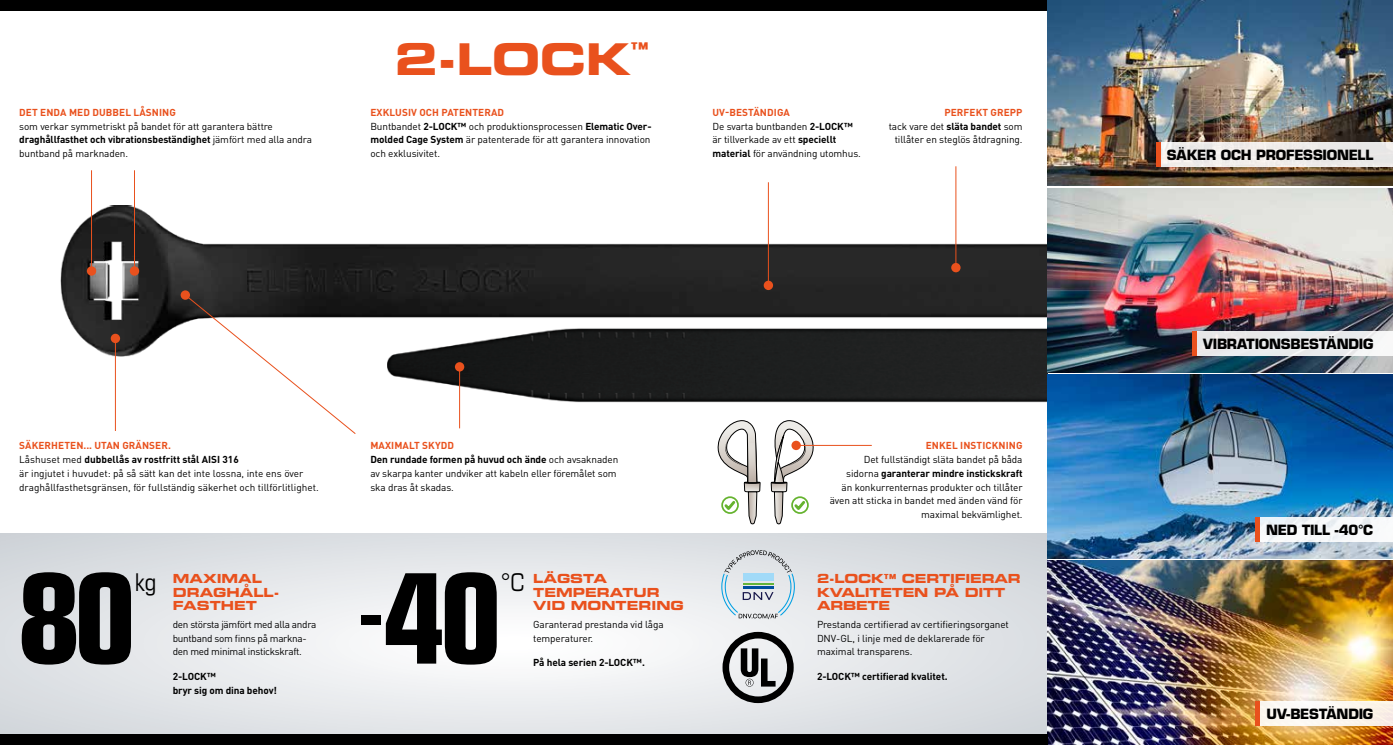
<style>
.page{position:relative;width:1393px;height:745px;background:#fff}
.page>*{position:absolute;margin:0;border:0;box-sizing:border-box;transform-origin:0 0}
.t1{font:700 condensed 124.62px "Eurostile LT Std";color:#000}
.t2{font:43.75px "Eurostile LT Std Bold Ex 2";color:#e9511d}
.t3{font:condensed 24.38px "Eurostile LT Std";color:#000}
.t4{font:17.5px "Eurostile LT Std Bold Ex 2";color:#e9511d}
.t5{font:700 13.75px "Eurostile LT Std";letter-spacing:-.015em;color:#000}
.t6{font:12.5px/13.8px "Eurostile LT Std Bold Ex 2";color:#e9511d}
.t7{font:12.5px/13.8px "Eurostile LT Std Bold Ex 2";letter-spacing:-.02em;color:#e9511d}
.t8{font:10px/13.8px "DIN Pro";letter-spacing:-.01em;color:#000}
.t9{font:10px/13.8px "DIN Pro";letter-spacing:-.03em;color:#000}
.t10{font:700 10px/13.8px "DIN Pro";letter-spacing:-.01em;color:#000}
.t11{font:700 10px "DIN Pro";letter-spacing:.01em;color:#e9511d}
.s1{font-weight:700}
.s2{font-weight:700;color:#e9511d}
</style>
<div class="page">
<svg style="left:0;top:533px;width:1047px;height:200px"></svg>
<img style="left:60px;top:206px;width:987px;height:150px">
<img style="left:387px;top:290px;width:660px;height:139px">
<svg style="left:184px;top:293px;width:173px;height:141px"></svg>
<div style="left:181px;top:290px;width:9px;height:9px;background:#e9511d;border-radius:50%"></div>
<hr style="left:955px;top:166px;width:1px;height:101px;background:#e9511d">
<div style="left:951px;top:263px;width:9px;height:9px;background:#e9511d;border-radius:50%"></div>
<hr style="left:768px;top:182px;width:1px;height:103px;background:#e9511d">
<svg style="left:763px;top:280px;width:10px;height:10px"></svg>
<hr style="left:459px;top:366px;width:1px;height:62px;background:#e9511d">
<div style="left:455px;top:362px;width:9px;height:9px;background:#e9511d;border-radius:50%"></div>
<hr style="left:134px;top:170px;width:1px;height:101px;background:#e9511d">
<div style="left:130px;top:266px;width:9px;height:9px;background:#e9511d;border-radius:50%"></div>
<hr style="left:91px;top:170px;width:1px;height:101px;background:#e9511d">
<div style="left:87px;top:266px;width:9px;height:9px;background:#e9511d;border-radius:50%"></div>
<img style="left:1047px;top:374px;width:346px;height:184px">
<img style="left:1047px;top:560px;width:346px;height:184px">
<hr style="left:115px;top:338px;width:1px;height:92px;background:#e9511d">
<div style="left:111px;top:333px;width:9px;height:10px;background:#e9511d;border-radius:50%"></div>
<div style="left:0;top:0;width:1047px;height:11px;background:#000"></div>
<div style="left:0;top:733px;width:1047px;height:11px;background:#000"></div>
<svg style="left:770px;top:420px;width:45px;height:104px"></svg>
<svg style="left:715px;top:420px;width:45px;height:104px"></svg>
<hr style="left:796px;top:444px;width:76px;height:1px;background:#e9511d">
<svg style="left:791px;top:440px;width:10px;height:10px"></svg>
<svg style="left:721px;top:549px;width:74px;height:69px;background:#c8d5dc"></svg>
<svg style="left:722px;top:631px;width:71px;height:71px;background:#919293"></svg>
<img style="left:1047px;top:188px;width:346px;height:184px">
<img style="left:1047px;top:0;width:346px;height:185px">
<div style="left:1196px;top:331px;width:197px;height:24px;background:linear-gradient(to right,#e6e6e8,#f1f3f4)"></div>
<div style="left:1259px;top:517px;width:134px;height:24px;background:linear-gradient(to right,#f1f5f7,#f8f9fa)"></div>
<div style="left:1259px;top:701px;width:134px;height:24px;background:#fcf7f1"></div>
<div style="left:1159px;top:142px;width:234px;height:25px;background:#eeebe9"></div>
<div style="left:1155px;top:142px;width:5px;height:25px;background:#e9511d"></div>
<div style="left:1191px;top:331px;width:5px;height:24px;background:#e9511d"></div>
<hr style="left:1255px;top:517px;width:4px;height:24px;background:#e9511d">
<hr style="left:1255px;top:701px;width:4px;height:24px;background:#e9511d">
<p class="t11" style="left:19px;top:105px;width:158px">DET ENDA MED DUBBEL LÅSNING</p>
<p class="t8" style="left:19px;top:119px;width:294px">som verkar symmetriskt på bandet för att garantera bättre <span class="s1">draghållfasthet och vibrationsbeständighet</span> jämfört med alla andra buntband på marknaden.</p>
<h2 class="t2" style="left:395px;top:28px;width:238px">2-LOCK</h2>
<h3 class="t4" style="left:631px;top:36px;width:19px">™</h3>
<p class="t8" style="left:370px;top:105px;width:283px"><span class="s2">EXKLUSIV OCH PATENTERAD<br></span>Buntbandet <span class="s1">2-LOCK™</span> och produktionsprocessen <span class="s1">Elematic Over&shy;molded Cage System</span> är patenterade för att garantera innovation och exklusivitet.</p>
<p class="t8" style="left:712px;top:105px;width:150px"><span class="s2">UV-BESTÄNDIGA<br></span>De svarta buntbanden <span class="s1">2-LOCK™ </span>är tillverkade av ett <span class="s1">speciellt material</span> för användning utomhus.</p>
<p class="t8" style="left:888px;top:105px;width:135px;text-align:right"><span class="s2">PERFEKT GREPP<br></span>tack vare det <span class="s1">släta bandet</span> som tillåter en steglös åtdragning.</p>
<p class="t8" style="left:19px;top:438px;width:301px"><span class="s2">SÄKERHETEN... UTAN GRÄNSER.<br></span>Låshuset med <span class="s1">dubbellås av rostfritt stål AISI 316<br></span>är ingjutet i huvudet: på så sätt kan det inte lossna, inte ens över draghållfasthetsgränsen, för fullständig säkerhet och tillförlitlighet.</p>
<p class="t8" style="left:370px;top:438px;width:249px"><span class="s2">MAXIMALT SKYDD<br></span><span class="s1">Den rundade formen på huvud och ände</span> och avsaknaden av skarpa kanter undviker att kabeln eller föremålet som ska dras åt skadas.</p>
<h1 class="t1" style="left:18px;top:543px;width:120px">80</h1>
<h1 class="t1" style="left:359px;top:543px;width:145px"><sup>-</sup>40</h1>
<h3 class="t3" style="left:135px;top:567px;width:23px">kg</h3>
<h3 class="t3" style="left:501px;top:567px;width:25px">°C</h3>
<p class="t6" style="left:173px;top:571px;width:108px">MAXIMAL<br>DRAGHÅLL-<br>FASTHET</p>
<p class="t9" style="left:173px;top:616px;width:145px">den största jämfört med alla andra buntband som finns på markna&shy;den med minimal instickskraft.</p>
<p class="t10" style="left:173px;top:668px;width:106px">2-LOCK™<br>bryr sig om dina behov!</p>
<p class="t6" style="left:533px;top:571px;width:152px">LÄGSTA<br>TEMPERATUR<br>VID MONTERING</p>
<p class="t8" style="left:533px;top:616px;width:132px">Garanterad prestanda vid låga temperaturer.</p>
<p class="t10" style="left:533px;top:654px;width:113px">På hela serien 2-LOCK™.</p>
<p class="t11" style="left:925px;top:438px;width:98px">ENKEL INSTICKNING</p>
<p class="t8" style="left:829px;top:452px;width:194px;text-align:right">Det fullständigt släta bandet på båda sidorna <span class="s1">garanterar mindre instickskraft<br></span>än konkurrenternas produkter och tillåter även att sticka in bandet med änden vänd för maximal bekvämlighet.</p>
<p class="t7" style="left:817px;top:571px;width:205px">2-LOCK™ CERTIFIERAR<br>KVALITETEN PÅ DITT<br>ARBETE</p>
<p class="t8" style="left:817px;top:616px;width:193px">Prestanda certifierad av certifieringsorganet<br>DNV-GL, i linje med de deklarerade för maximal transparens.</p>
<p class="t10" style="left:817px;top:668px;width:132px">2-LOCK™ certifierad kvalitet.</p>
<h3 class="t5" style="left:1166px;top:146px;width:208px">SÄKER OCH PROFESSIONELL</h3>
<h3 class="t5" style="left:1203px;top:335px;width:172px">VIBRATIONSBESTÄNDIG</h3>
<h3 class="t5" style="left:1266px;top:520px;width:109px">NED TILL -40°C</h3>
<h3 class="t5" style="left:1266px;top:705px;width:108px">UV-BESTÄNDIG</h3>
</div>
